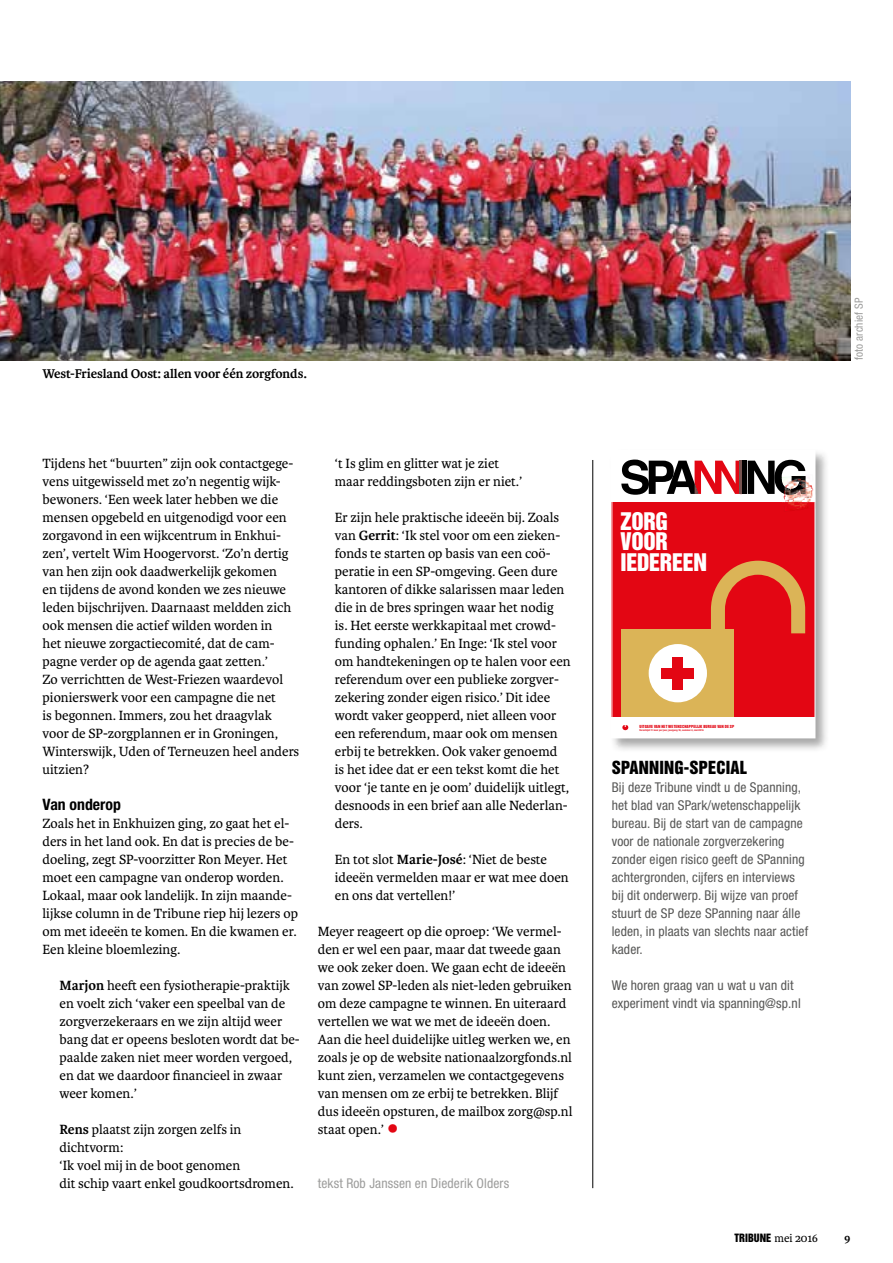
<style>
.page{position:relative;width:893px;height:1263px;background:#fff}
.page>*{position:absolute;margin:0;border:0;box-sizing:border-box;transform-origin:0 0}
.t1{font:22.2px/20.5px "Helvetica Inserat LT Std";letter-spacing:-.015em;color:#fff}
.t2{font:16.5px "Helvetica Inserat LT Std";letter-spacing:.01em;color:#000}
.t3{font:700 condensed 15.75px "Helvetica Neue LT Std";color:#000}
.t4{font:14.25px/18px "Karmina";color:#000}
.t5{font:condensed 13.5px/18px "Helvetica Neue LT Std";letter-spacing:.01em;color:#575756}
.t6{font:700 13.5px "Karmina";letter-spacing:-.005em;color:#000}
.t7{font:condensed 13.5px "Helvetica Neue LT Std";letter-spacing:.01em;color:#9d9d9c}
.t8{font:700 12px "Karmina";color:#000}
.t9{font:condensed 11.25px "Helvetica Neue LT Std";letter-spacing:.01em;color:#9d9d9c}
.t10{font:10.5px "Helvetica Inserat LT Std";color:#000}
.t11{font:3.9px "Helvetica Inserat LT Std";letter-spacing:.02em;color:#e30613}
.t12{font:700 condensed 2.55px "Helvetica Neue LT Std";letter-spacing:.02em;color:#e30613}
.s1{font-weight:700}
.s2{font-family:"Helvetica Neue LT Std";font-stretch:condensed;font-size:24px;color:#e30613}
.s3{font-family:"Karmina";font-size:12px}
</style>
<div class="page">
<img style="left:0;top:81px;width:850px;height:279px">
<div style="left:609px;top:448px;width:220px;height:304px;background:#000;opacity:.35"></div>
<div style="left:612px;top:450px;width:203px;height:288px;background:#fff"></div>
<div style="left:612px;top:502px;width:203px;height:215px;background:#e30613"></div>
<div style="left:740px;top:461px;width:7px;height:33px;background:#000"></div>
<svg style="left:621px;top:460px;width:121px;height:35px"></svg>
<svg style="left:748px;top:460px;width:68px;height:49px"></svg>
<svg style="left:622px;top:725px;width:6px;height:5px"></svg>
<svg style="left:711px;top:561px;width:94px;height:72px"></svg>
<div style="left:621px;top:629px;width:113px;height:88px;background:#dbb457"></div>
<div style="left:649px;top:644px;width:58px;height:58px;background:#fff;border-radius:50%"></div>
<div style="left:673px;top:657px;width:10px;height:32px;background:#e30613"></div>
<div style="left:662px;top:668px;width:32px;height:10px;background:#e30613"></div>
<div style="left:612px;top:450px;width:203px;height:288px;border:1px solid #fff"></div>
<hr style="left:592px;top:460px;width:1px;height:728px;background:#000">
<p class="t6" style="left:43px;top:366px;width:266px">West-Friesland Oost: allen voor één zorgfonds.</p>
<p class="t4" style="left:43px;top:455px;width:258px">Tijdens het “buurten” zijn ook contactgege&shy;vens uitgewisseld met zo’n negentig wijk&shy;bewoners. ‘Een week later hebben we die mensen opgebeld en uitgenodigd voor een zorgavond in een wijkcentrum in Enkhui&shy;zen’, vertelt Wim Hoogervorst. ‘Zo’n dertig van hen zijn ook daadwerkelijk gekomen<br>en tijdens de avond konden we zes nieuwe leden bijschrijven. Daarnaast meldden zich ook mensen die actief wilden worden in<br>het nieuwe zorgactiecomité, dat de cam&shy;pagne verder op de agenda gaat zetten.’<br>Zo verrichtten de West-Friezen waardevol pionierswerk voor een campagne die net<br>is begonnen. Immers, zou het draagvlak voor de SP-zorgplannen er in Groningen, Winterswijk, Uden of Terneuzen heel anders uitzien?</p>
<p class="t3" style="left:43px;top:795px;width:80px">Van onderop</p>
<p class="t4" style="left:43px;top:815px;width:257px">Zoals het in Enkhuizen ging, zo gaat het el&shy;ders in het land ook. En dat is precies de be&shy;doeling, zegt SP-voorzitter Ron Meyer. Het moet een campagne van onderop worden.<br>Lokaal, maar ook landelijk. In zijn maande&shy;lijkse column in de Tribune riep hij lezers op om met ideeën te komen. En die kwamen er.<br>Een kleine bloemlezing.</p>
<p class="t4" style="left:60px;top:977px;width:242px"><span class="s1">Marjon</span> heeft een fysiotherapie-praktijk en voelt zich ‘vaker een speelbal van de zorgverzekeraars en we zijn altijd weer bang dat er opeens besloten wordt dat be&shy;paalde zaken niet meer worden vergoed, en dat we daardoor financieel in zwaar weer komen.’</p>
<p class="t4" style="left:60px;top:1121px;width:236px"><span class="s1">Rens</span> plaatst zijn zorgen zelfs in dichtvorm:<br>‘Ik voel mij in de boot genomen<br>dit schip vaart enkel goudkoortsdromen.</p>
<p class="t4" style="left:335px;top:455px;width:189px">‘t Is glim en glitter wat je ziet maar reddingsboten zijn er niet.’</p>
<p class="t4" style="left:335px;top:509px;width:237px">Er zijn hele praktische ideeën bij. Zoals van <span class="s1">Gerrit</span>: ‘Ik stel voor om een zieken&shy;fonds te starten op basis van een coö&shy;peratie in een SP-omgeving. Geen dure kantoren of dikke salarissen maar leden die in de bres springen waar het nodig<br>is. Het eerste werkkapitaal met crowd&shy;funding ophalen.’ En Inge: ‘Ik stel voor om handtekeningen op te halen voor een referendum over een publieke zorgver&shy;zekering zonder eigen risico.’ Dit idee wordt vaker geopperd, niet alleen voor een referendum, maar ook om mensen erbij te betrekken. Ook vaker genoemd<br>is het idee dat er een tekst komt die het voor ‘je tante en je oom’ duidelijk uitlegt, desnoods in een brief aan alle Nederlan&shy;ders.</p>
<p class="t4" style="left:335px;top:850px;width:235px">En tot slot <span class="s1">Marie-José</span>: ‘Niet de beste ideeën vermelden maar er wat mee doen en ons dat vertellen!’</p>
<p class="t4" style="left:318px;top:922px;width:256px">Meyer reageert op die oproep: ‘We vermel&shy;den er wel een paar, maar dat tweede gaan we ook zeker doen. We gaan echt de ideeën van zowel SP-leden als niet-leden gebruiken om deze campagne te winnen. En uiteraard vertellen we wat we met de ideeën doen.<br>Aan die heel duidelijke uitleg werken we, en zoals je op de website nationaalzorgfonds.nl kunt zien, verzamelen we contactgegevens van mensen om ze erbij te betrekken. Blijf dus ideeën opsturen, de mailbox zorg@sp.nl staat open.’ <span class="s2">•</span></p>
<p class="t7" style="left:318px;top:1175px;width:193px">tekst Rob Janssen en Diederik Olders</p>
<h1 class="t1" style="left:620px;top:511px;width:88px">ZORG<br>VOOR<br>IEDEREEN</h1>
<p class="t9" style="left:852px;top:360px;width:64px;rotate:-90deg">foto archief SP</p>
<p class="t11" style="left:639px;top:724px;width:96px">UITGAVE VAN HET WETENSCHAPPELIJK BUREAU VAN DE SP</p>
<p class="t12" style="left:639px;top:729px;width:66px">Verschijnt 11 keer per jaar, jaargang 18, nummer 4, mei 2016</p>
<p class="t2" style="left:612px;top:758px;width:137px">SPANNING-SPECIAL</p>
<p class="t5" style="left:612px;top:778px;width:198px">Bij deze Tribune vindt u de Spanning, het blad van SPark/wetenschappelijk bureau. Bij de start van de campagne voor de nationale zorgverzekering zonder eigen risico geeft de SPanning achtergronden, cijfers en interviews bij dit onderwerp. Bij wijze van proef stuurt de SP deze SPanning naar álle leden, in plaats van slechts naar actief kader.</p>
<p class="t5" style="left:612px;top:976px;width:191px">We horen graag van u wat u van dit experiment vindt via spanning@sp.nl</p>
<p class="t10" style="left:735px;top:1232px;width:85px">TRIBUNE <span class="s3">mei 2016</span></p>
<p class="t8" style="left:844px;top:1231px;width:8px">9</p>
</div>
